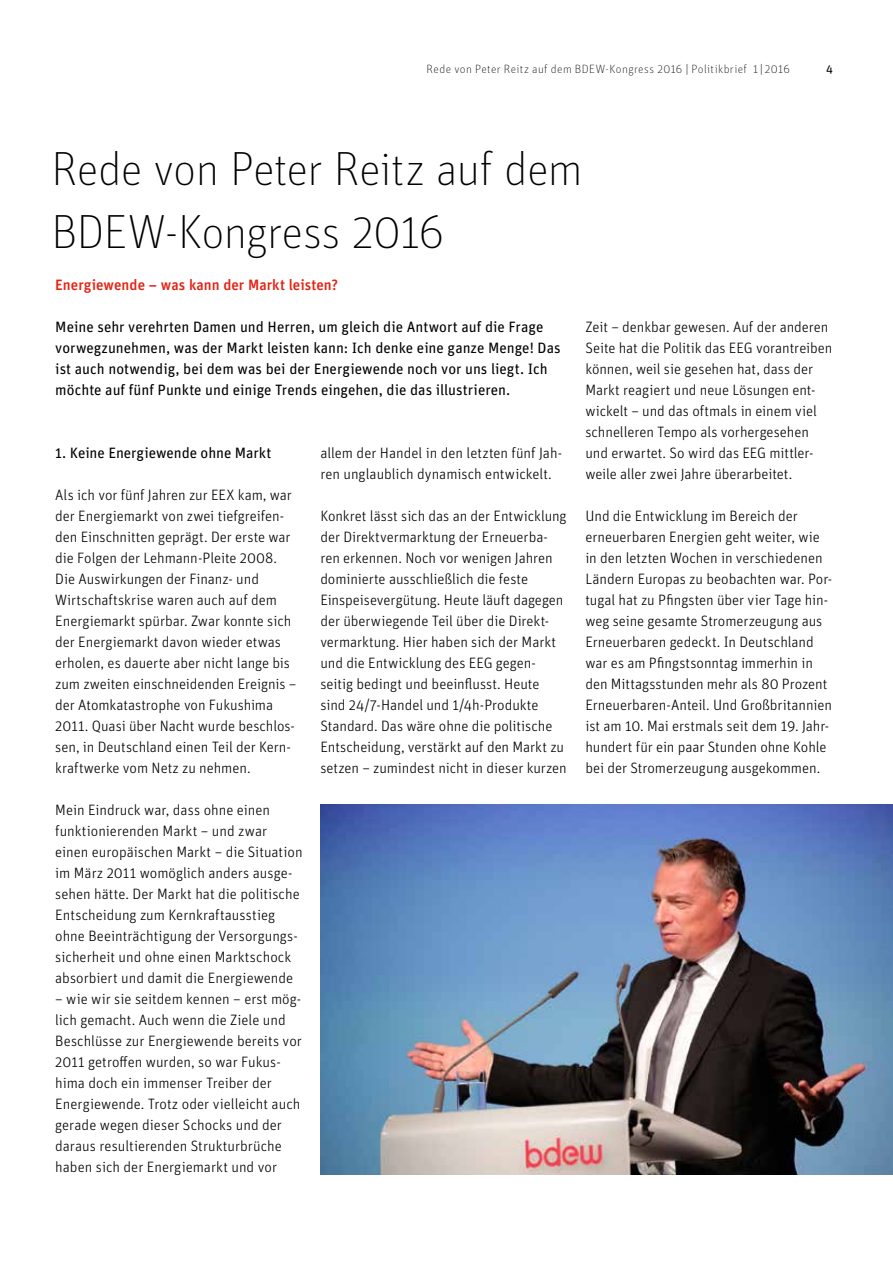
<style>
.page{position:relative;width:893px;height:1263px;background:#fff}
.page>*{position:absolute;margin:0;border:0;box-sizing:border-box;transform-origin:0 0}
.t1{font:100 48px/63px "Unit";letter-spacing:-.015em;color:#000}
.t2{font:300 15px/21px "Unit";color:#000}
.t3{font:15px/21px "Unit";color:#000}
.t4{font:500 15px "Unit";letter-spacing:.005em;color:#e42313}
.t5{font:100 12px "Unit";letter-spacing:.035em;color:#000}
.t6{font:12px "Unit";color:#000}
</style>
<div class="page">
<img style="left:320px;top:804px;width:573px;height:371px">
<p class="t5" style="left:427px;top:61px;width:365px">Rede von Peter Reitz auf dem BDEW-Kongress 2016 | Politikbrief 1 | 2016</p>
<p class="t6" style="left:826px;top:61px;width:8px">4</p>
<h1 class="t1" style="left:51px;top:136px;width:533px">Rede von Peter Reitz auf dem<br>BDEW-Kongress 2016</h1>
<p class="t4" style="left:55px;top:275px;width:284px">Energiewende – was kann der Markt leisten?</p>
<p class="t3" style="left:55px;top:316px;width:507px">Meine sehr verehrten Damen und Herren, um gleich die Antwort auf die Frage vorwegzunehmen, was der Markt leisten kann: Ich denke eine ganze Menge! Das ist auch notwendig, bei dem was bei der Energiewende noch vor uns liegt. Ich möchte auf fünf Punkte und einige Trends eingehen, die das illustrieren.</p>
<p class="t3" style="left:55px;top:442px;width:218px">1. Keine Energiewende ohne Markt</p>
<p class="t2" style="left:55px;top:484px;width:243px">Als ich vor fünf Jahren zur EEX kam, war der Energiemarkt von zwei tiefgreifen&shy;den Einschnitten geprägt. Der erste war die Folgen der Lehmann-Pleite 2008.<br>Die Auswirkungen der Finanz- und Wirtschaftskrise waren auch auf dem Energiemarkt spürbar. Zwar konnte sich der Energiemarkt davon wieder etwas erholen, es dauerte aber nicht lange bis zum zweiten einschneidenden Ereignis – der Atomkatastrophe von Fukushima 2011. Quasi über Nacht wurde beschlos&shy;sen, in Deutschland einen Teil der Kern&shy;kraftwerke vom Netz zu nehmen.</p>
<p class="t2" style="left:55px;top:799px;width:249px">Mein Eindruck war, dass ohne einen funktionierenden Markt – und zwar einen europäischen Markt – die Situation im März 2011 womöglich anders ausge&shy;sehen hätte. Der Markt hat die politische Entscheidung zum Kernkraftausstieg ohne Beeinträchtigung der Versorgungs&shy;sicherheit und ohne einen Marktschock absorbiert und damit die Energiewende</p>
<p class="t2" style="left:55px;top:988px;width:248px">– wie wir sie seitdem kennen – erst mög&shy;lich gemacht. Auch wenn die Ziele und Beschlüsse zur Energiewende bereits vor 2011 getroffen wurden, so war Fukus&shy;hima doch ein immenser Treiber der Energiewende. Trotz oder vielleicht auch gerade wegen dieser Schocks und der daraus resultierenden Strukturbrüche haben sich der Energiemarkt und vor</p>
<p class="t2" style="left:320px;top:442px;width:243px">allem der Handel in den letzten fünf Jah&shy;ren unglaublich dynamisch entwickelt.</p>
<p class="t2" style="left:320px;top:505px;width:248px">Konkret lässt sich das an der Entwicklung der Direktvermarktung der Erneuerba&shy;ren erkennen. Noch vor wenigen Jahren dominierte ausschließlich die feste Einspeisevergütung. Heute läuft dagegen der überwiegende Teil über die Direkt&shy;vermarktung. Hier haben sich der Markt und die Entwicklung des EEG gegen&shy;seitig bedingt und beeinflusst. Heute sind 24/7-Handel und 1/4h-Produkte Standard. Das wäre ohne die politische Entscheidung, verstärkt auf den Markt zu setzen – zumindest nicht in dieser kurzen</p>
<p class="t2" style="left:585px;top:316px;width:249px">Zeit – denkbar gewesen. Auf der anderen Seite hat die Politik das EEG vorantreiben können, weil sie gesehen hat, dass der Markt reagiert und neue Lösungen ent&shy;wickelt – und das oftmals in einem viel schnelleren Tempo als vorhergesehen und erwartet. So wird das EEG mittler&shy;weile aller zwei Jahre überarbeitet.</p>
<p class="t2" style="left:585px;top:505px;width:248px">Und die Entwicklung im Bereich der erneuerbaren Energien geht weiter, wie in den letzten Wochen in verschiedenen Ländern Europas zu beobachten war. Por&shy;tugal hat zu Pfingsten über vier Tage hin&shy;weg seine gesamte Stromerzeugung aus Erneuerbaren gedeckt. In Deutschland war es am Pfingstsonntag immerhin in den Mittagsstunden mehr als 80 Prozent Erneuerbaren-Anteil. Und Großbritannien ist am 10. Mai erstmals seit dem 19. Jahr&shy;hundert für ein paar Stunden ohne Kohle bei der Stromerzeugung ausgekommen.</p>
</div>
